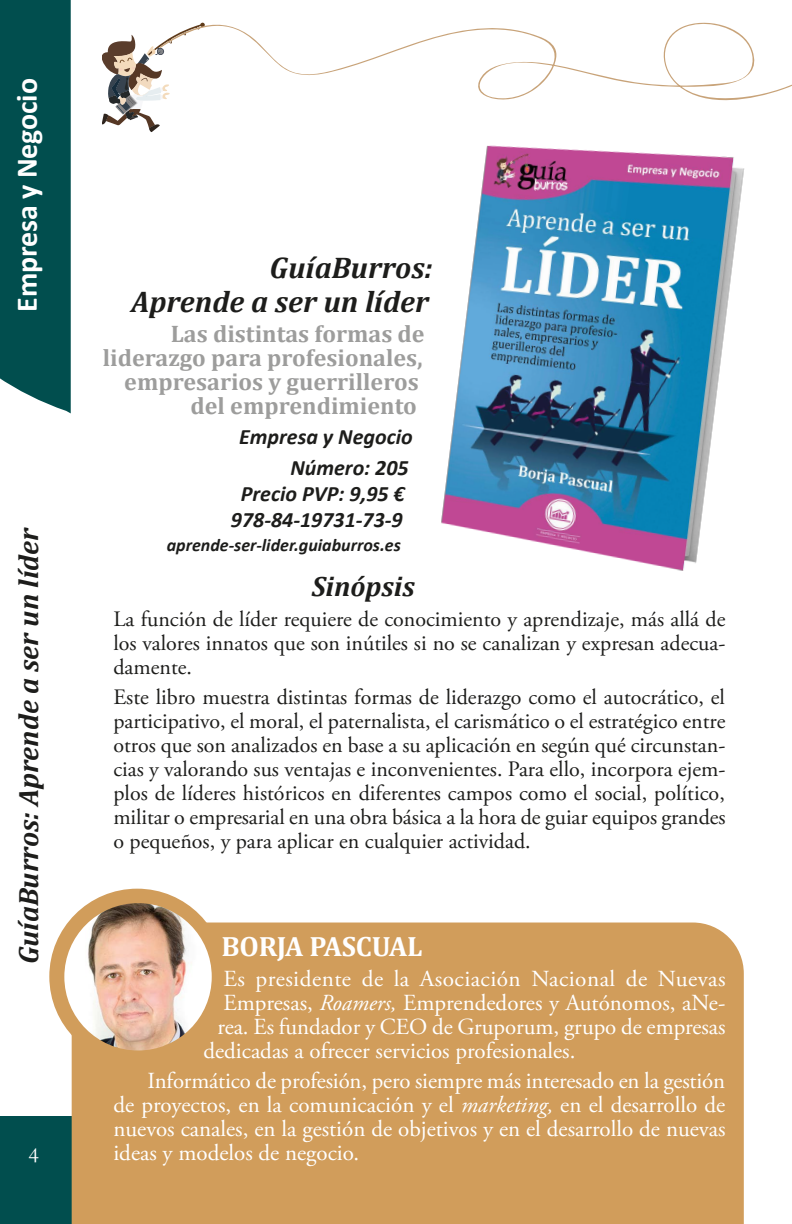
<style>
.page{position:relative;width:792px;height:1224px;background:#fff}
.page>*{position:absolute;margin:0;border:0;box-sizing:border-box;transform-origin:0 0}
.t1{font:italic 700 30px/34px "Cambria";color:#1d1d1b;text-align:right}
.t2{font:700 30px "Calibri";letter-spacing:-.005em;color:#fff}
.t3{font:italic 700 28px "Cambria";color:#1d1d1b}
.t4{font:700 28px "Cambria";letter-spacing:-.01em;color:#fff}
.t5{font:700 24px "Cambria";color:#9d9d9c}
.t6{font:23px/24px "Adobe Garamond Pro";color:#fff;text-align:justify}
.t7{font:23px "Adobe Garamond Pro";letter-spacing:.02em;color:#fff}
.t8{font:22px/24px "Adobe Garamond Pro";color:#1d1d1b;text-align:justify}
.t9{font:italic 700 22px/31.6px "Calibri";color:#1d1d1b;text-align:right}
.t10{font:22px "Garamond";color:#fff}
.t11{font:italic 700 18px "Calibri";color:#1d1d1b}
.s1{font-style:italic}
</style>
<div class="page">
<svg style="left:102px;top:35px;width:58px;height:97px"></svg>
<svg style="left:159px;top:23px;width:633px;height:102px"></svg>
<div style="left:0;top:1116px;width:77px;height:108px;background:#014e4e"></div>
<div style="left:0;top:0;width:71px;height:413px;background:#014e4e"></div>
<div style="left:72px;top:923px;width:672px;height:301px;background:#d19d5b"></div>
<div style="left:49px;top:889px;width:176px;height:175px;background:#d19d5b;border-radius:50%"></div>
<img style="left:64px;top:903px;width:148px;height:148px;border-radius:74px">
<img style="left:418px;top:116px;width:344px;height:455px">
<h1 class="t2" style="left:6px;top:312px;width:235px;rotate:-90deg">Empresa y Negocio</h1>
<p class="t3" style="left:9px;top:964px;width:439px;rotate:-90deg">GuíaBurros: Aprende a ser un líder</p>
<p class="t10" style="left:28px;top:1140px;width:12px">4</p>
<h1 class="t1" style="left:131px;top:250px;width:303px">GuíaBurros:<br>Aprende a ser un líder</h1>
<p class="t5" style="left:171px;top:317px;width:256px">Las distintas formas de</p>
<p class="t5" style="left:103px;top:341px;width:321px">liderazgo para profesionales,</p>
<p class="t5" style="left:124px;top:365px;width:296px">empresarios y guerrilleros</p>
<p class="t5" style="left:191px;top:389px;width:228px">del emprendimiento</p>
<p class="t9" style="left:239px;top:420px;width:175px">Empresa y Negocio<br>Número: 205</p>
<p class="t9" style="left:231px;top:480px;width:175px;line-height:26px;text-align:center">Precio PVP: 9,95 €<br>978-84-19731-73-9</p>
<p class="t11" style="left:167px;top:533px;width:236px">aprende-ser-lider.guiaburros.es</p>
<p class="t3" style="left:312px;top:567px;width:104px">Sinópsis</p>
<p class="t8" style="left:113px;top:608px;width:614px">La función de líder requiere de conocimiento y aprendizaje, más allá de los valores innatos que son inútiles si no se canalizan y expresan adecua&shy;damente.</p>
<p class="t8" style="left:113px;top:686px;width:614px">Este libro muestra distintas formas de liderazgo como el autocrático, el participativo, el moral, el paternalista, el carismático o el estratégico entre otros que son analizados en base a su aplicación en según qué circunstan&shy;cias y valorando sus ventajas e inconvenientes. Para ello, incorpora ejem&shy;plos de líderes históricos en diferentes campos como el social, político, militar o empresarial en una obra básica a la hora de guiar equipos grandes o pequeños, y para aplicar en cualquier actividad.</p>
<p class="t4" style="left:221px;top:927px;width:203px">BORJA PASCUAL</p>
<p class="t7" style="left:223px;top:965px;width:504px">Es presidente de la Asociación Nacional de Nuevas</p>
<p class="t6" style="left:223px;top:991px;width:503px">Empresas, <span class="s1">Roamers,</span> Emprendedores y Autónomos, aNe-</p>
<p class="t6" style="left:217px;top:1015px;width:510px">rea. Es fundador y CEO de Gruporum, grupo de empresas</p>
<p class="t6" style="left:203px;top:1039px;width:374px">dedicadas a ofrecer servicios profesionales.</p>
<p class="t6" style="left:113px;top:1069px;width:614px;text-indent:34px">Informático de profesión, pero siempre más interesado en la gestión de proyectos, en la comunicación y el <span class="s1">marketing,</span> en el desarrollo de nuevos canales, en la gestión de objetivos y en el desarrollo de nuevas ideas y modelos de negocio.</p>
</div>
